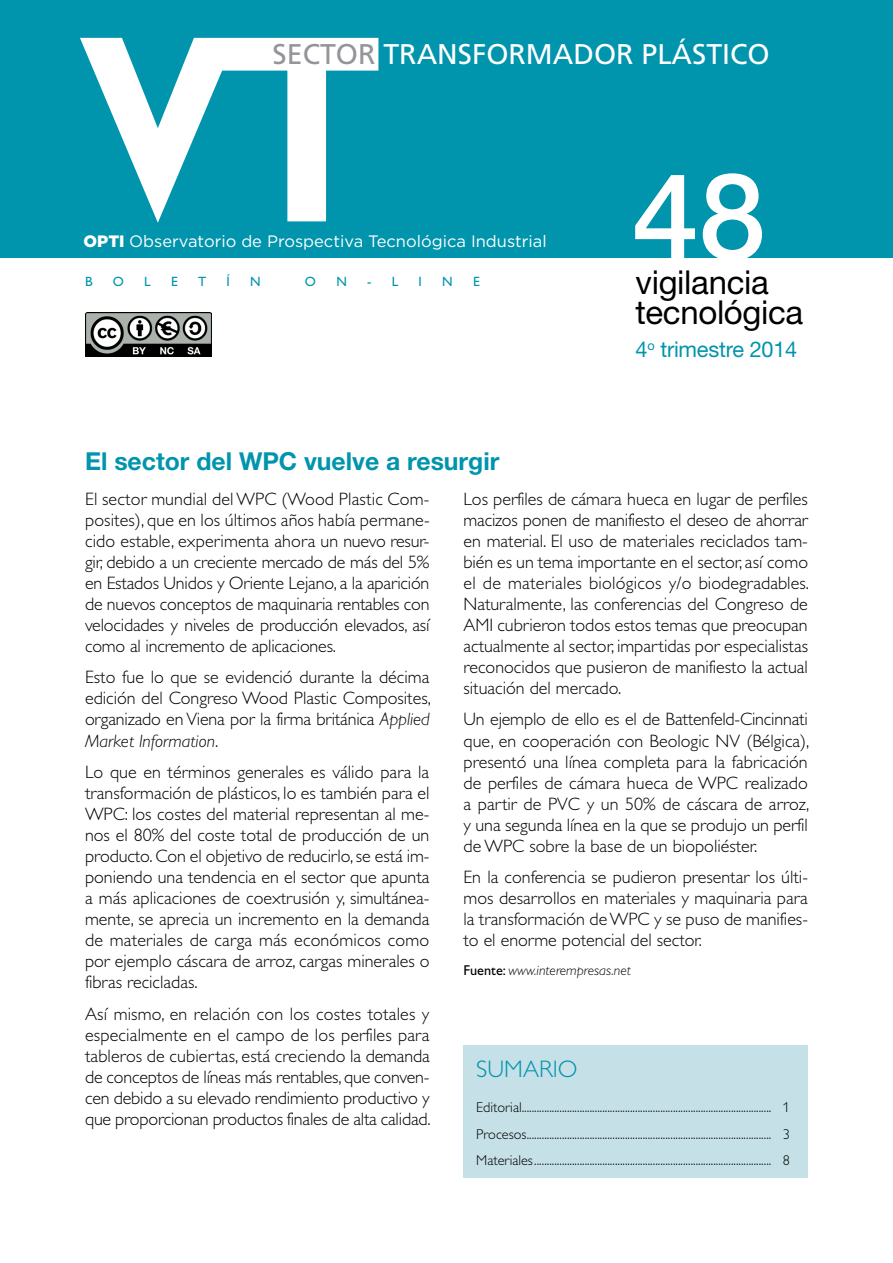
<style>
.page{position:relative;width:893px;height:1263px;background:#fff}
.page>*{position:absolute;margin:0;border:0;box-sizing:border-box;transform-origin:0 0}
.t1{font:500 120px "Helvetica Neue LT Std";color:#fff}
.t2{font:33px/30px "Helvetica Neue LT Std";letter-spacing:-.01em;color:#000}
.t3{font:28.5px "Frutiger LT Std";color:#fff}
.t4{font:700 24.75px "Helvetica Neue LT Std";color:#0094ad}
.t5{font:300 24px "Gill Alt One";color:#0094ad}
.t6{font:21.75px "Helvetica Neue LT Std";letter-spacing:-.01em;color:#0094ad}
.t7{font:300 18px/21px "Gill Alt One";color:#000;text-align:justify}
.t8{font:16.5px "Gotham";color:#fff}
.t9{font:300 14.25px/26.5px "Gill Alt One";color:#000;text-align:justify}
.t10{font:italic 300 14.25px "Gill Alt One";color:#000}
.t11{font:13.5px "Gill Alt One";color:#0094ad}
.s1{color:#939598}
.s2{font-weight:900}
.s3{font-weight:400;font-style:normal}
.s4{font-style:italic}
</style>
<div class="page">
<div style="left:0;top:0;width:893px;height:257px;background:#0094ad"></div>
<img style="left:85px;top:313px;width:126px;height:44px">
<svg style="left:80px;top:38px;width:298px;height:185px"></svg>
<div style="left:463px;top:1046px;width:345px;height:132px;background:#c5e0e7"></div>
<h3 class="t3" style="left:273px;top:37px;width:499px"><span class="s1">SECTOR</span> TRANSFORMADOR PLÁSTICO</h3>
<p class="t8" style="left:84px;top:232px;width:465px"><span class="s2">OPTI</span> Observatorio de Prospectiva Tecnológica Industrial</p>
<p class="t11" style="left:85px;top:273px;width:9px">B</p>
<p class="t11" style="left:113px;top:273px;width:13px">O</p>
<p class="t11" style="left:144px;top:273px;width:8px">L</p>
<p class="t11" style="left:171px;top:273px;width:8px">E</p>
<p class="t11" style="left:198px;top:273px;width:10px">T</p>
<p class="t11" style="left:227px;top:273px;width:5px">Í</p>
<p class="t11" style="left:250px;top:273px;width:12px">N</p>
<p class="t11" style="left:305px;top:273px;width:13px">O</p>
<p class="t11" style="left:336px;top:273px;width:12px">N</p>
<p class="t11" style="left:367px;top:273px;width:33px">- L</p>
<p class="t11" style="left:419px;top:273px;width:5px">I</p>
<p class="t11" style="left:442px;top:273px;width:12px">N</p>
<p class="t11" style="left:473px;top:273px;width:8px">E</p>
<h1 class="t1" style="left:632px;top:145px;width:135px">48</h1>
<h2 class="t2" style="left:635px;top:267px;width:169px">vigilancia tecnológica</h2>
<p class="t6" style="left:635px;top:336px;width:163px">4<sup>o</sup> trimestre 2014</p>
<h3 class="t4" style="left:85px;top:445px;width:416px">El sector del WPC vuelve a resurgir</h3>
<p class="t7" style="left:463px;top:488px;width:347px">Los perfiles de cámara hueca en lugar de perfiles macizos ponen de manifiesto el deseo de ahorrar en material. El uso de materiales reciclados tam&shy;bién es un tema importante en el sector, así como el de materiales biológicos y/o biodegradables.<br>Naturalmente, las conferencias del Congreso de AMI cubrieron todos estos temas que preocupan actualmente al sector, impartidas por especialistas reconocidos que pusieron de manifiesto la actual situación del mercado.</p>
<p class="t7" style="left:463px;top:709px;width:347px">Un ejemplo de ello es el de Battenfeld-Cincinnati que, en cooperación con Beologic NV (Bélgica), presentó una línea completa para la fabricación de perfiles de cámara hueca de WPC realizado a partir de PVC y un 50% de cáscara de arroz, y una segunda línea en la que se produjo un perfil de WPC sobre la base de un biopoliéster.</p>
<p class="t7" style="left:463px;top:867px;width:346px">En la conferencia se pudieron presentar los últi&shy;mos desarrollos en materiales y maquinaria para la transformación de WPC y se puso de manifies&shy;to el enorme potencial del sector.</p>
<p class="t10" style="left:463px;top:963px;width:169px"><span class="s3">Fuente:</span> www.interempresas.net</p>
<p class="t7" style="left:85px;top:488px;width:346px">El sector mundial del WPC (Wood Plastic Com&shy;posites), que en los últimos años había permane&shy;cido estable, experimenta ahora un nuevo resur&shy;gir, debido a un creciente mercado de más del 5% en Estados Unidos y Oriente Lejano, a la aparición de nuevos conceptos de maquinaria rentables con velocidades y niveles de producción elevados, así como al incremento de aplicaciones.</p>
<p class="t7" style="left:85px;top:667px;width:347px">Esto fue lo que se evidenció durante la décima edición del Congreso Wood Plastic Composites, organizado en Viena por la firma británica <span class="s4">Applied Market Information</span>.</p>
<p class="t7" style="left:85px;top:762px;width:346px">Lo que en términos generales es válido para la transformación de plásticos, lo es también para el WPC: los costes del material representan al me&shy;nos el 80% del coste total de producción de un producto. Con el objetivo de reducirlo, se está im&shy;poniendo una tendencia en el sector que apunta a más aplicaciones de coextrusión y, simultánea&shy;mente, se aprecia un incremento en la demanda de materiales de carga más económicos como por ejemplo cáscara de arroz, cargas minerales o fibras recicladas.</p>
<p class="t7" style="left:85px;top:1003px;width:347px">Así mismo, en relación con los costes totales y especialmente en el campo de los perfiles para tableros de cubiertas, está creciendo la demanda de conceptos de líneas más rentables, que conven&shy;cen debido a su elevado rendimiento productivo y que proporcionan productos finales de alta calidad.</p>
<h3 class="t5" style="left:476px;top:1055px;width:103px">SUMARIO</h3>
<p class="t9" style="left:476px;top:1094px;width:315px">Editorial................................................................................................... 1<br>Procesos................................................................................................. 3<br>Materiales.............................................................................................. 8</p>
</div>
